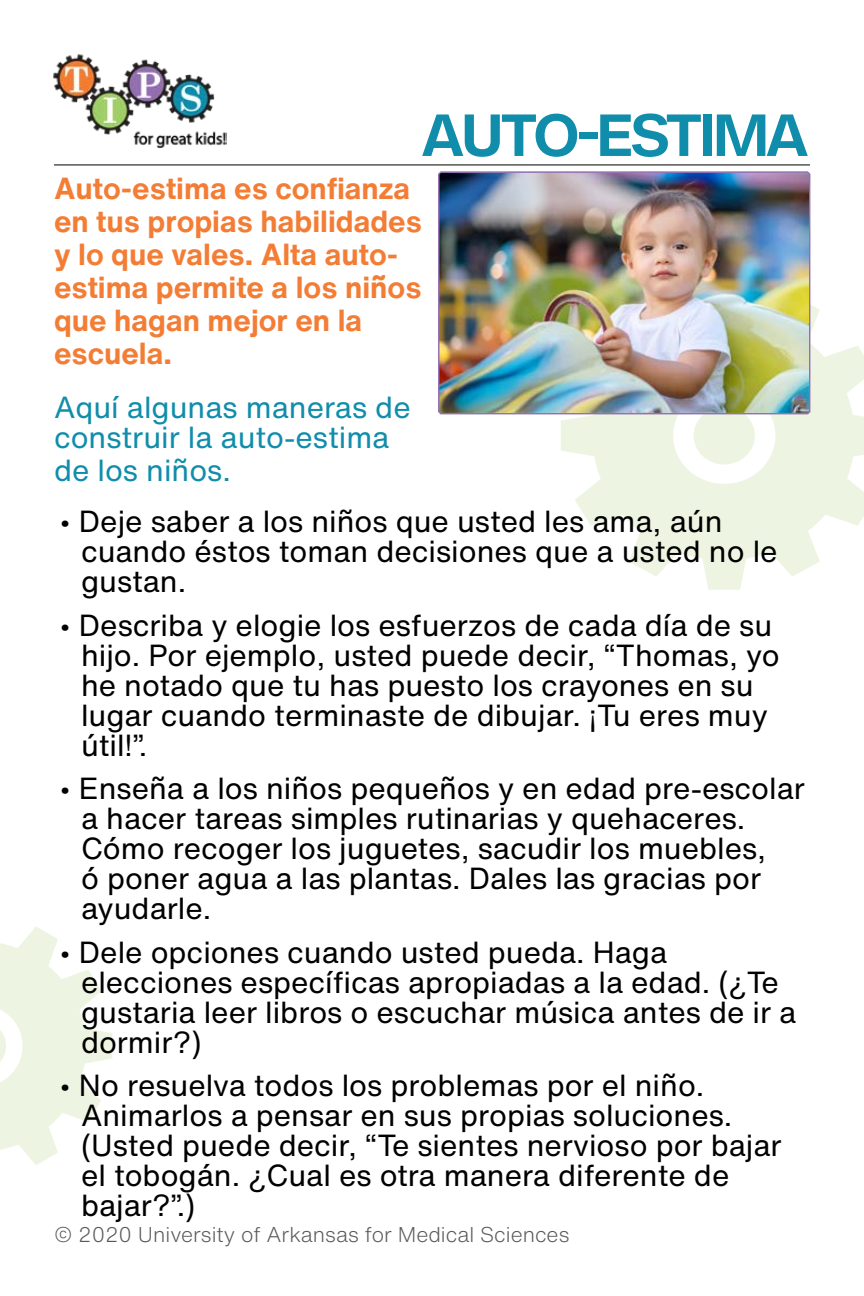
<style>
.page{position:relative;width:864px;height:1296px;background:#fff}
.page>*{position:absolute;margin:0;border:0;box-sizing:border-box;transform-origin:0 0}
.t1{font:700 54px "Helvetica Now Micro";letter-spacing:-.09em;color:#108dab}
.t2{font:30px/30px "Helvetica Now Text";color:#000}
.t3{font:700 30px/33px "Helvetica Now Text";color:#f37d35}
.t4{font:30px/30px "Helvetica Now Text";color:#108dab}
.t5{font:300 21px "Helvetica Now Text";color:#58595b}
</style>
<div class="page">
<img style="left:53px;top:54px;width:174px;height:95px">
<hr style="left:54px;top:164px;width:756px;height:1px;background:#000">
<svg style="left:561px;top:281px;width:303px;height:309px;fill:#edf5e2"></svg>
<svg style="left:0;top:926px;width:112px;height:239px"></svg>
<img style="left:439px;top:172px;width:371px;height:242px">
<h1 class="t1" style="left:421px;top:96px;width:390px">AUTO-ESTIMA</h1>
<p class="t3" style="left:54px;top:171px;width:369px">Auto-estima es confianza en tus propias habilidades y lo que vales. Alta auto&shy;estima permite a los niños que hagan mejor en la escuela.</p>
<p class="t4" style="left:54px;top:392px;width:358px">Aquí algunas maneras de construir la auto-estima</p>
<p class="t4" style="left:54px;top:455px;width:178px">de los niños.</p>
<p class="t2" style="left:81px;top:506px;width:698px;text-indent:-22px">• Deje saber a los niños que usted les ama, aún cuando éstos toman decisiones que a usted no le gustan.</p>
<p class="t2" style="left:81px;top:609px;width:700px;text-indent:-22px">• Describa y elogie los esfuerzos de cada día de su hijo. Por ejemplo, usted puede decir, “Thomas, yo he notado que tu has puesto los crayones en su lugar cuando terminaste de dibujar. ¡Tu eres muy útil!”.</p>
<p class="t2" style="left:81px;top:773px;width:725px;text-indent:-22px">• Enseña a los niños pequeños y en edad pre-escolar a hacer tareas simples rutinarias y quehaceres.<br>Cómo recoger los juguetes, sacudir los muebles,<br>ó poner agua a las plantas. Dales las gracias por ayudarle.</p>
<p class="t2" style="left:81px;top:936px;width:717px;text-indent:-22px">• Dele opciones cuando usted pueda. Haga elecciones específicas apropiadas a la edad. (¿Te gustaria leer libros o escuchar música antes de ir a dormir?)</p>
<p class="t2" style="left:81px;top:1070px;width:702px;text-indent:-22px">• No resuelva todos los problemas por el niño.<br>Animarlos a pensar en sus propias soluciones. (Usted puede decir, “Te sientes nervioso por bajar el tobogán. ¿Cual es otra manera diferente de bajar?”.)</p>
<p class="t5" style="left:54px;top:1219px;width:517px">© 2020 University of Arkansas for Medical Sciences</p>
</div>
